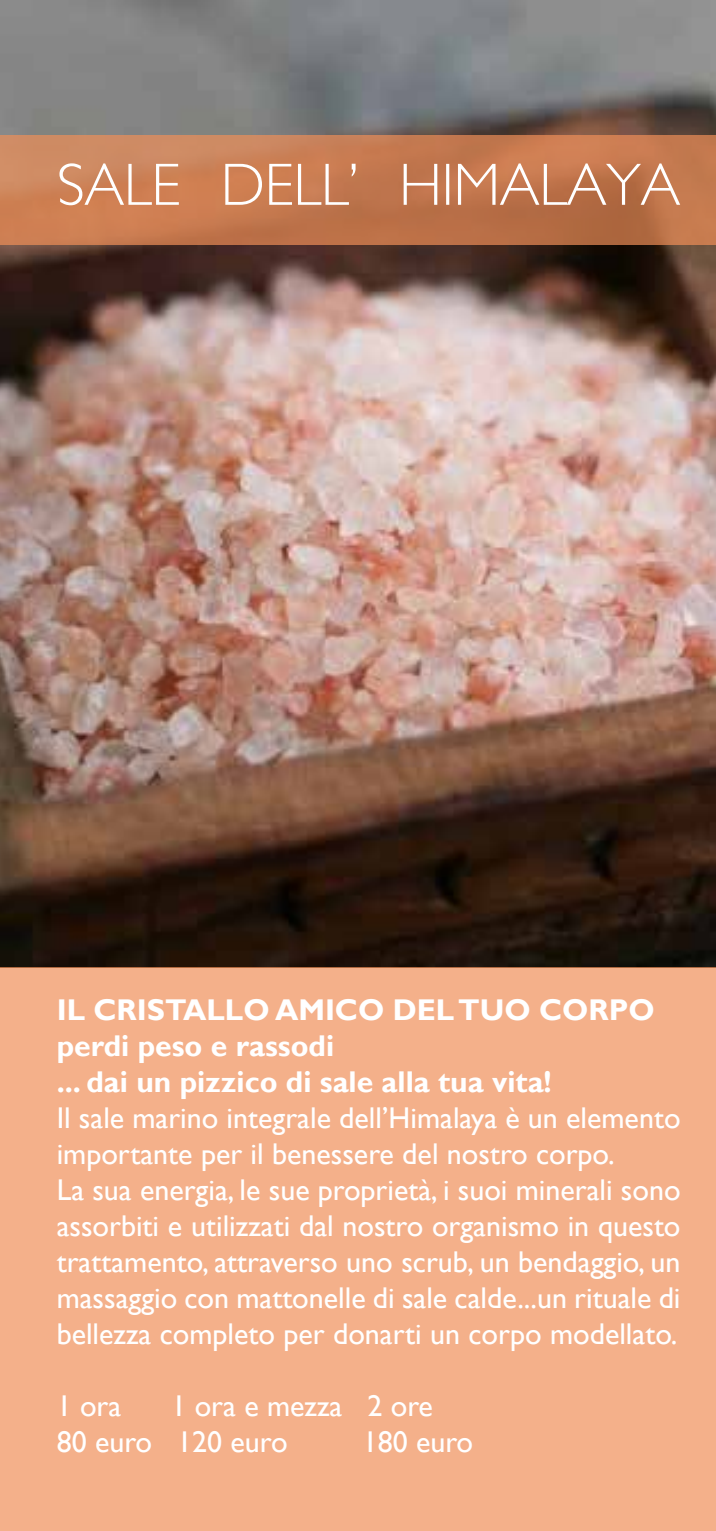
<style>
.page{position:relative;width:716px;height:1531px;background:#fff}
.page>*{position:absolute;margin:0;border:0;box-sizing:border-box;transform-origin:0 0}
.t1{font:300 60px "Gill Sans";letter-spacing:-.01em;color:#fff}
.t2{font:30px/36px "Gill Sans";color:#fff}
.t3{font:700 30px/36px "Gill Sans";color:#fff}
</style>
<div class="page">
<img style="left:0;top:0;width:716px;height:967px">
<svg style="left:0;top:135px;width:716px;height:109px;background:#c47a50"></svg>
<div style="left:0;top:967px;width:716px;height:564px;background:#f4b08a"></div>
<h1 class="t1" style="left:57px;top:150px;width:625px">SALE DELL’ HIMALAYA</h1>
<p class="t3" style="left:57px;top:993px;width:599px">IL CRISTALLO AMICO DEL TUO CORPO perdi peso e rassodi<br>... dai un pizzico di sale alla tua vita!</p>
<p class="t2" style="left:57px;top:1100px;width:625px">Il sale marino integrale dell’Himalaya è un elemento importante per il benessere del nostro corpo.<br>La sua energia, le sue proprietà, i suoi minerali sono assorbiti e utilizzati dal nostro organismo in questo trattamento, attraverso uno scrub, un bendaggio, un massaggio con mattonelle di sale calde...un rituale di bellezza completo per donarti un corpo modellato.</p>
<p class="t2" style="left:57px;top:1388px;width:378px;text-indent:115px">1 ora e mezza 2 ore<br>80 euro 120 euro</p>
<p class="t2" style="left:57px;top:1388px;width:66px">1 ora</p>
<p class="t2" style="left:363px;top:1424px;width:112px">180 euro</p>
</div>
